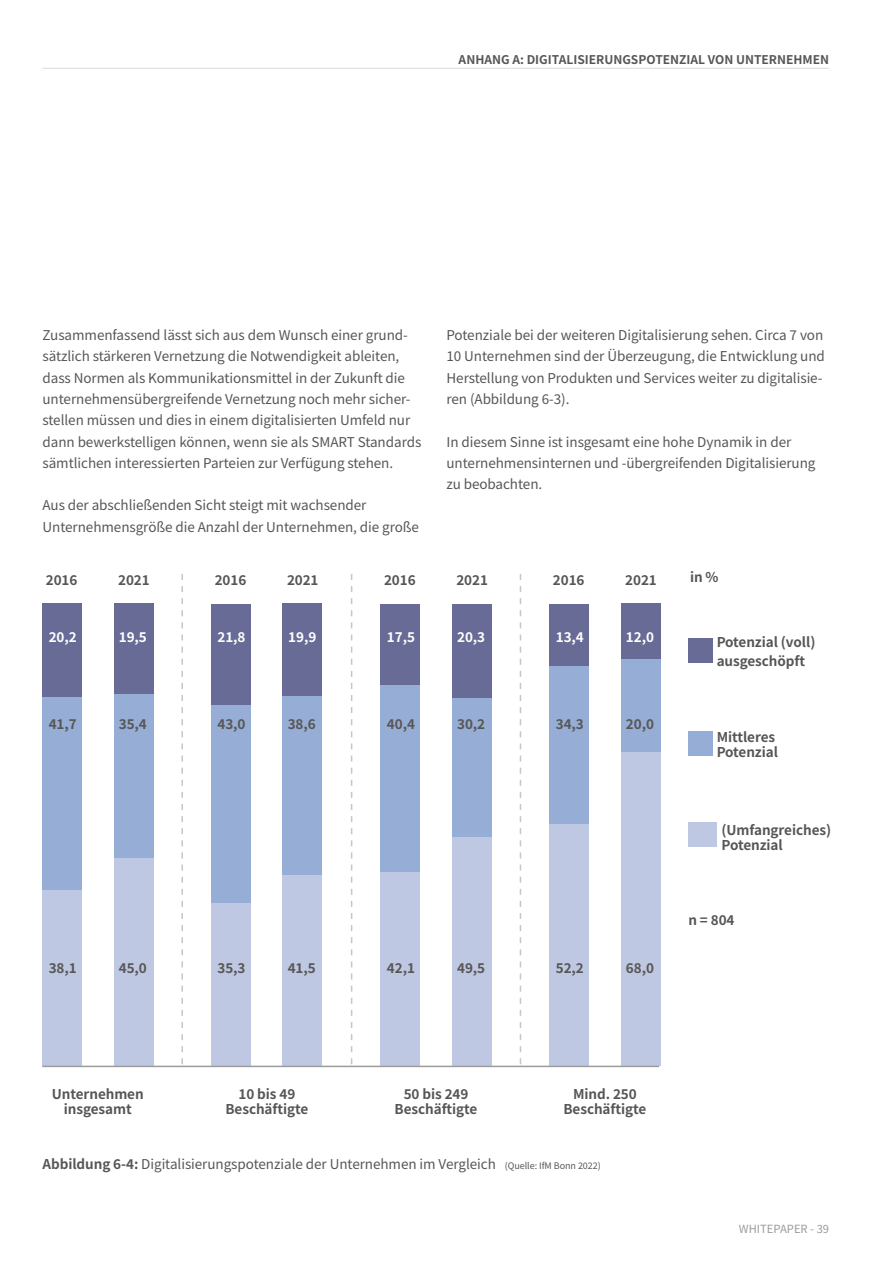
<style>
.page{position:relative;width:893px;height:1263px;background:#fff}
.page>*{position:absolute;margin:0;border:0;box-sizing:border-box;transform-origin:0 0}
.t1{font:13.5px/21.3px "Noto Sans TC";letter-spacing:-.005em;color:#565655}
.t2{font:700 13.5px/15px "Noto Sans TC";letter-spacing:-.005em;color:#565655;text-align:center}
.t3{font:700 13.5px "Noto Sans TC";letter-spacing:-.005em;color:#fff}
.t4{font:700 12px "Noto Sans TC";color:#565655}
.t5{font:11.25px "Noto Sans TC";color:#9c9c9d}
.s1{font-weight:700}
.s2{font-size:9px}
</style>
<div class="page">
<svg style="left:181px;top:574px;width:2px;height:490px"></svg>
<svg style="left:351px;top:574px;width:1px;height:490px"></svg>
<svg style="left:520px;top:574px;width:1px;height:490px"></svg>
<div style="left:43px;top:890px;width:39px;height:176px;background:#bfc8e2"></div>
<div style="left:43px;top:697px;width:39px;height:193px;background:#96add5"></div>
<div style="left:43px;top:604px;width:39px;height:93px;background:#686b95"></div>
<div style="left:114px;top:858px;width:39px;height:208px;background:#bfc8e2"></div>
<div style="left:114px;top:694px;width:39px;height:164px;background:#96add5"></div>
<div style="left:114px;top:604px;width:39px;height:90px;background:#686b95"></div>
<div style="left:381px;top:871px;width:39px;height:195px;background:#bfc8e2"></div>
<div style="left:381px;top:685px;width:39px;height:186px;background:#96add5"></div>
<div style="left:381px;top:604px;width:39px;height:81px;background:#686b95"></div>
<div style="left:452px;top:837px;width:39px;height:229px;background:#bfc8e2"></div>
<div style="left:452px;top:697px;width:39px;height:140px;background:#96add5"></div>
<div style="left:452px;top:604px;width:39px;height:93px;background:#686b95"></div>
<div style="left:550px;top:824px;width:39px;height:242px;background:#bfc8e2"></div>
<div style="left:550px;top:666px;width:39px;height:158px;background:#96add5"></div>
<div style="left:550px;top:604px;width:39px;height:62px;background:#686b95"></div>
<div style="left:621px;top:752px;width:39px;height:314px;background:#bfc8e2"></div>
<div style="left:621px;top:659px;width:39px;height:93px;background:#96add5"></div>
<div style="left:621px;top:604px;width:39px;height:55px;background:#686b95"></div>
<div style="left:211px;top:903px;width:39px;height:164px;background:#bfc8e2"></div>
<div style="left:211px;top:704px;width:39px;height:199px;background:#96add5"></div>
<div style="left:211px;top:604px;width:39px;height:100px;background:#686b95"></div>
<div style="left:283px;top:874px;width:39px;height:192px;background:#bfc8e2"></div>
<div style="left:283px;top:696px;width:39px;height:178px;background:#96add5"></div>
<div style="left:283px;top:604px;width:39px;height:92px;background:#686b95"></div>
<div style="left:688px;top:638px;width:24px;height:24px;background:#686b95"></div>
<div style="left:688px;top:731px;width:24px;height:24px;background:#96add5"></div>
<div style="left:688px;top:822px;width:29px;height:25px;background:#bfc8e2"></div>
<hr style="left:43px;top:1066px;width:616px;height:1px;background:#9c9c9d">
<hr style="left:43px;top:68px;width:786px;height:1px;background:#d9dada">
<p class="t4" style="left:459px;top:53px;width:372px">ANHANG A: DIGITALISIERUNGSPOTENZIAL VON UNTERNEHMEN</p>
<p class="t1" style="left:43px;top:325px;width:380px">Zusammenfassend lässt sich aus dem Wunsch einer grund&shy;sätzlich stärkeren Vernetzung die Notwendigkeit ableiten, dass Normen als Kommunikationsmittel in der Zukunft die unternehmensübergreifende Vernetzung noch mehr sicher&shy;stellen müssen und dies in einem digitalisierten Umfeld nur dann bewerkstelligen können, wenn sie als SMART Standards sämtlichen interessierten Parteien zur Verfügung stehen.</p>
<p class="t1" style="left:43px;top:495px;width:378px">Aus der abschließenden Sicht steigt mit wachsender<br>Unternehmensgröße die Anzahl der Unternehmen, die große</p>
<p class="t1" style="left:446px;top:325px;width:380px">Potenziale bei der weiteren Digitalisierung sehen. Circa 7 von 10 Unternehmen sind der Überzeugung, die Entwicklung und Herstellung von Produkten und Services weiter zu digitalisie&shy;ren (Abbildung 6-3).</p>
<p class="t1" style="left:446px;top:431px;width:370px">In diesem Sinne ist insgesamt eine hohe Dynamik in der unternehmensinternen und -übergreifenden Digitalisierung zu beobachten.</p>
<p class="t2" style="left:46px;top:572px;width:33px">2016</p>
<p class="t2" style="left:118px;top:572px;width:33px">2021</p>
<p class="t2" style="left:215px;top:572px;width:33px">2016</p>
<p class="t2" style="left:287px;top:572px;width:33px">2021</p>
<p class="t2" style="left:384px;top:572px;width:33px">2016</p>
<p class="t2" style="left:456px;top:572px;width:33px">2021</p>
<p class="t2" style="left:553px;top:572px;width:33px">2016</p>
<p class="t2" style="left:625px;top:572px;width:33px">2021</p>
<p class="t2" style="left:690px;top:570px;width:30px">in %</p>
<p class="t3" style="left:49px;top:629px;width:30px">20,2</p>
<p class="t3" style="left:119px;top:629px;width:30px">19,5</p>
<p class="t3" style="left:218px;top:629px;width:30px">21,8</p>
<p class="t3" style="left:288px;top:629px;width:30px">19,9</p>
<p class="t3" style="left:387px;top:629px;width:30px">17,5</p>
<p class="t3" style="left:457px;top:629px;width:30px">20,3</p>
<p class="t3" style="left:556px;top:629px;width:30px">13,4</p>
<p class="t3" style="left:626px;top:629px;width:30px">12,0</p>
<p class="t2" style="left:717px;top:632px;width:100px;line-height:19.2px;text-align:left">Potenzial (voll) ausgeschöpft</p>
<p class="t2" style="left:49px;top:717px;width:30px">41,7</p>
<p class="t2" style="left:119px;top:717px;width:30px">35,4</p>
<p class="t2" style="left:218px;top:717px;width:30px">43,0</p>
<p class="t2" style="left:288px;top:717px;width:30px">38,6</p>
<p class="t2" style="left:387px;top:717px;width:30px">40,4</p>
<p class="t2" style="left:457px;top:717px;width:30px">30,2</p>
<p class="t2" style="left:556px;top:717px;width:30px">34,3</p>
<p class="t2" style="left:626px;top:717px;width:30px">20,0</p>
<p class="t2" style="left:717px;top:729px;width:63px;text-align:left">Mittleres<br>Potenzial</p>
<p class="t2" style="left:721px;top:822px;width:111px;text-align:left">(Umfangreiches)<br>Potenzial</p>
<p class="t2" style="left:688px;top:913px;width:48px">n = 804</p>
<p class="t2" style="left:49px;top:961px;width:30px">38,1</p>
<p class="t2" style="left:119px;top:961px;width:30px">45,0</p>
<p class="t2" style="left:218px;top:961px;width:30px">35,3</p>
<p class="t2" style="left:288px;top:961px;width:30px">41,5</p>
<p class="t2" style="left:387px;top:961px;width:30px">42,1</p>
<p class="t2" style="left:457px;top:961px;width:30px">49,5</p>
<p class="t2" style="left:556px;top:961px;width:30px">52,2</p>
<p class="t2" style="left:626px;top:961px;width:30px">68,0</p>
<p class="t2" style="left:52px;top:1087px;width:93px">Unternehmen insgesamt</p>
<p class="t2" style="left:225px;top:1087px;width:84px">10 bis 49<br>Beschäftigte</p>
<p class="t2" style="left:395px;top:1087px;width:84px">50 bis 249<br>Beschäftigte</p>
<p class="t2" style="left:563px;top:1087px;width:84px">Mind. 250<br>Beschäftigte</p>
<p class="t1" style="left:43px;top:1154px;width:560px"><span class="s1">Abbildung 6-4:</span> Digitalisierungspotenziale der Unternehmen im Vergleich <span class="s2">(Quelle: IfM Bonn 2022)</span></p>
<p class="t5" style="left:739px;top:1223px;width:92px">WHITEPAPER - 39</p>
</div>
